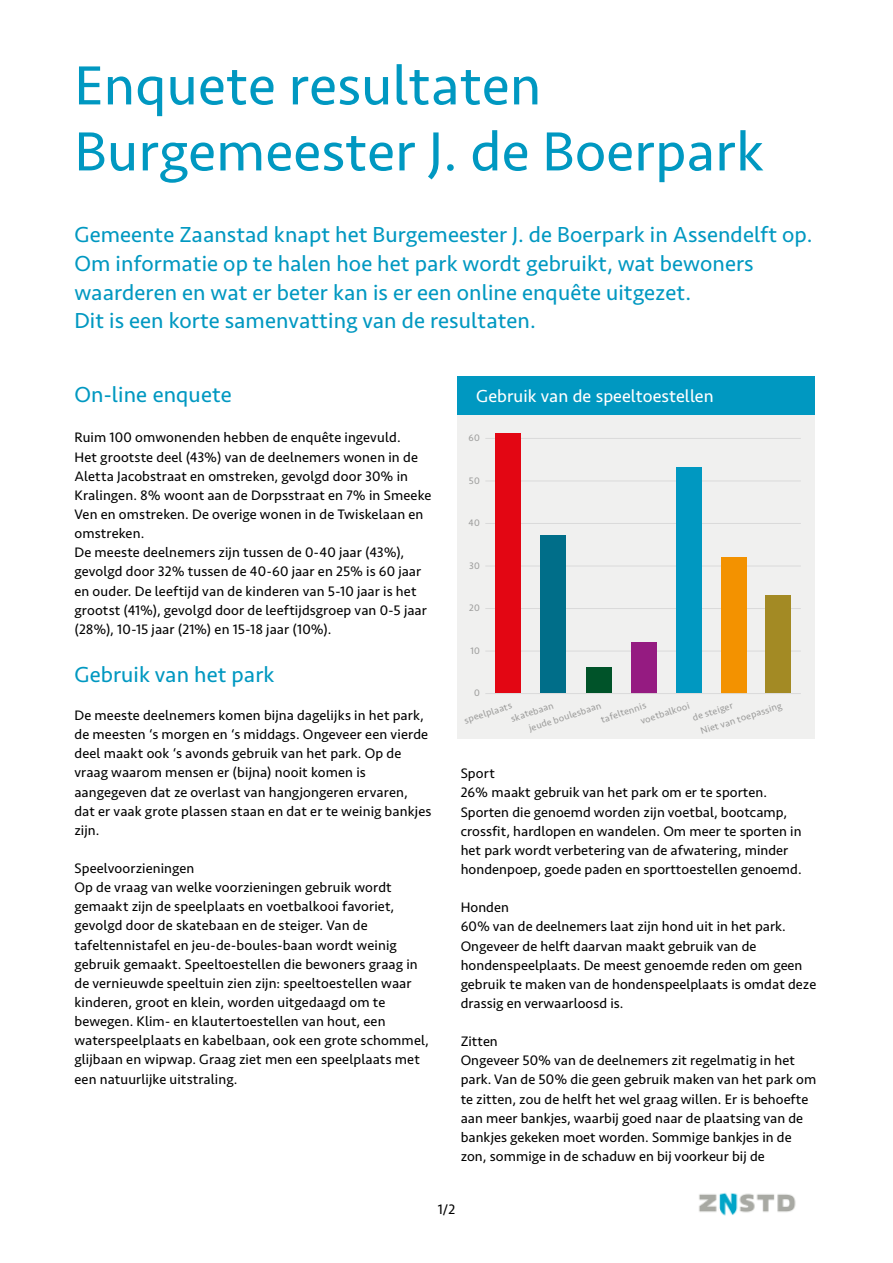
<style>
.page{position:relative;width:893px;height:1263px;background:#fff}
.page>*{position:absolute;margin:0;border:0;box-sizing:border-box;transform-origin:0 0}
.t1{font:57px/66px "Seravek Basic";letter-spacing:.005em;color:#0098c1}
.t2{font:22.5px/28.7px "Seravek Basic";letter-spacing:.005em;color:#0098c1}
.t3{font:18px "Seravek Basic";letter-spacing:.005em;color:#fff}
.t4{font:14.25px/19.2px "Seravek Basic";letter-spacing:.005em;color:#000}
.t5{font:9.75px/12.9px "Seravek Basic";letter-spacing:.025em;color:#9d9d9c}
</style>
<div class="page">
<div style="left:457px;top:404px;width:357px;height:335px;background:#f0f0ef"></div>
<hr style="left:485px;top:651px;width:316px;height:1px;background:#dadada">
<hr style="left:485px;top:608px;width:316px;height:1px;background:#dadada">
<hr style="left:485px;top:566px;width:316px;height:1px;background:#dadada">
<hr style="left:485px;top:523px;width:316px;height:1px;background:#dadada">
<hr style="left:485px;top:481px;width:316px;height:1px;background:#dadada">
<hr style="left:485px;top:438px;width:316px;height:1px;background:#dadada">
<div style="left:457px;top:376px;width:357px;height:39px;background:#0098c1"></div>
<div style="left:495px;top:434px;width:26px;height:259px;background:#e30613"></div>
<div style="left:541px;top:536px;width:25px;height:157px;background:#006e89"></div>
<div style="left:586px;top:668px;width:26px;height:25px;background:#005329"></div>
<div style="left:631px;top:642px;width:25px;height:51px;background:#951b81"></div>
<div style="left:677px;top:468px;width:25px;height:225px;background:#0098c1"></div>
<div style="left:721px;top:557px;width:25px;height:136px;background:#f39200"></div>
<div style="left:765px;top:595px;width:26px;height:98px;background:#a38a24"></div>
<hr style="left:485px;top:693px;width:316px;height:1px;background:#dadada">
<img style="left:699px;top:1193px;width:97px;height:23px">
<h1 class="t1" style="left:74px;top:52px;width:691px">Enquete resultaten<br>Burgemeester J. de Boerpark</h1>
<p class="t2" style="left:74px;top:220px;width:740px">Gemeente Zaanstad knapt het Burgemeester J. de Boerpark in Assendelft op.<br>Om informatie op te halen hoe het park wordt gebruikt, wat bewoners waarderen en wat er beter kan is er een online enquête uitgezet.<br>Dit is een korte samenvatting van de resultaten.</p>
<h2 class="t2" style="left:74px;top:380px;width:159px">On-line enquete</h2>
<p class="t4" style="left:74px;top:428px;width:359px">Ruim 100 omwonenden hebben de enquête ingevuld.<br>Het grootste deel (43%) van de deelnemers wonen in de Aletta Jacobstraat en omstreken, gevolgd door 30% in Kralingen. 8% woont aan de Dorpsstraat en 7% in Smeeke Ven en omstreken. De overige wonen in de Twiskelaan en omstreken.<br>De meeste deelnemers zijn tussen de 0-40 jaar (43%), gevolgd door 32% tussen de 40-60 jaar en 25% is 60 jaar en ouder. De leeftijd van de kinderen van 5-10 jaar is het grootst (41%), gevolgd door de leeftijdsgroep van 0-5 jaar (28%), 10-15 jaar (21%) en 15-18 jaar (10%).</p>
<h2 class="t2" style="left:74px;top:660px;width:202px">Gebruik van het park</h2>
<p class="t4" style="left:74px;top:705px;width:359px">De meeste deelnemers komen bijna dagelijks in het park, de meesten ‘s morgen en ‘s middags. Ongeveer een vierde deel maakt ook ‘s avonds gebruik van het park. Op de vraag waarom mensen er (bijna) nooit komen is aangegeven dat ze overlast van hangjongeren ervaren, dat er vaak grote plassen staan en dat er te weinig bankjes zijn.</p>
<p class="t4" style="left:74px;top:858px;width:356px">Speelvoorzieningen<br>Op de vraag van welke voorzieningen gebruik wordt gemaakt zijn de speelplaats en voetbalkooi favoriet, gevolgd door de skatebaan en de steiger. Van de tafeltennistafel en jeu-de-boules-baan wordt weinig gebruik gemaakt. Speeltoestellen die bewoners graag in de vernieuwde speeltuin zien zijn: speeltoestellen waar kinderen, groot en klein, worden uitgedaagd om te bewegen. Klim- en klautertoestellen van hout, een waterspeelplaats en kabelbaan, ook een grote schommel, glijbaan en wipwap. Graag ziet men een speelplaats met een natuurlijke uitstraling.</p>
<p class="t3" style="left:476px;top:385px;width:239px">Gebruik van de speeltoestellen</p>
<p class="t5" style="left:468px;top:431px;width:13px">60</p>
<p class="t5" style="left:469px;top:474px;width:12px">50</p>
<p class="t5" style="left:468px;top:516px;width:13px">40</p>
<p class="t5" style="left:469px;top:559px;width:12px">30</p>
<p class="t5" style="left:469px;top:601px;width:12px">20</p>
<p class="t5" style="left:470px;top:644px;width:11px">10</p>
<p class="t5" style="left:474px;top:686px;width:7px">0</p>
<p class="t5" style="left:505px;top:700px;width:46px;text-indent:-45px;rotate:-18deg">speelplaats skatebaan</p>
<p class="t5" style="left:639px;top:715px;width:53px;rotate:-18deg">voetbalkooi</p>
<p class="t5" style="left:691px;top:712px;width:43px;rotate:-18deg">de steiger</p>
<p class="t5" style="left:527px;top:722px;width:77px;rotate:-18deg">jeude boulesbaan</p>
<p class="t5" style="left:599px;top:713px;width:49px;rotate:-18deg">tafeltennis</p>
<p class="t5" style="left:699px;top:725px;width:86px;rotate:-18deg">Niet van toepassing</p>
<p class="t4" style="left:461px;top:764px;width:343px">Sport<br>26% maakt gebruik van het park om er te sporten.<br>Sporten die genoemd worden zijn voetbal, bootcamp, crossfit, hardlopen en wandelen. Om meer te sporten in het park wordt verbetering van de afwatering, minder hondenpoep, goede paden en sporttoestellen genoemd.</p>
<p class="t4" style="left:461px;top:898px;width:357px">Honden<br>60% van de deelnemers laat zijn hond uit in het park.<br>Ongeveer de helft daarvan maakt gebruik van de hondenspeelplaats. De meest genoemde reden om geen gebruik te maken van de hondenspeelplaats is omdat deze drassig en verwaarloosd is.</p>
<p class="t4" style="left:461px;top:1032px;width:357px">Zitten<br>Ongeveer 50% van de deelnemers zit regelmatig in het park. Van de 50% die geen gebruik maken van het park om te zitten, zou de helft het wel graag willen. Er is behoefte aan meer bankjes, waarbij goed naar de plaatsing van de bankjes gekeken moet worden. Sommige bankjes in de zon, sommige in de schaduw en bij voorkeur bij de</p>
<p class="t4" style="left:438px;top:1200px;width:19px">1/2</p>
</div>
